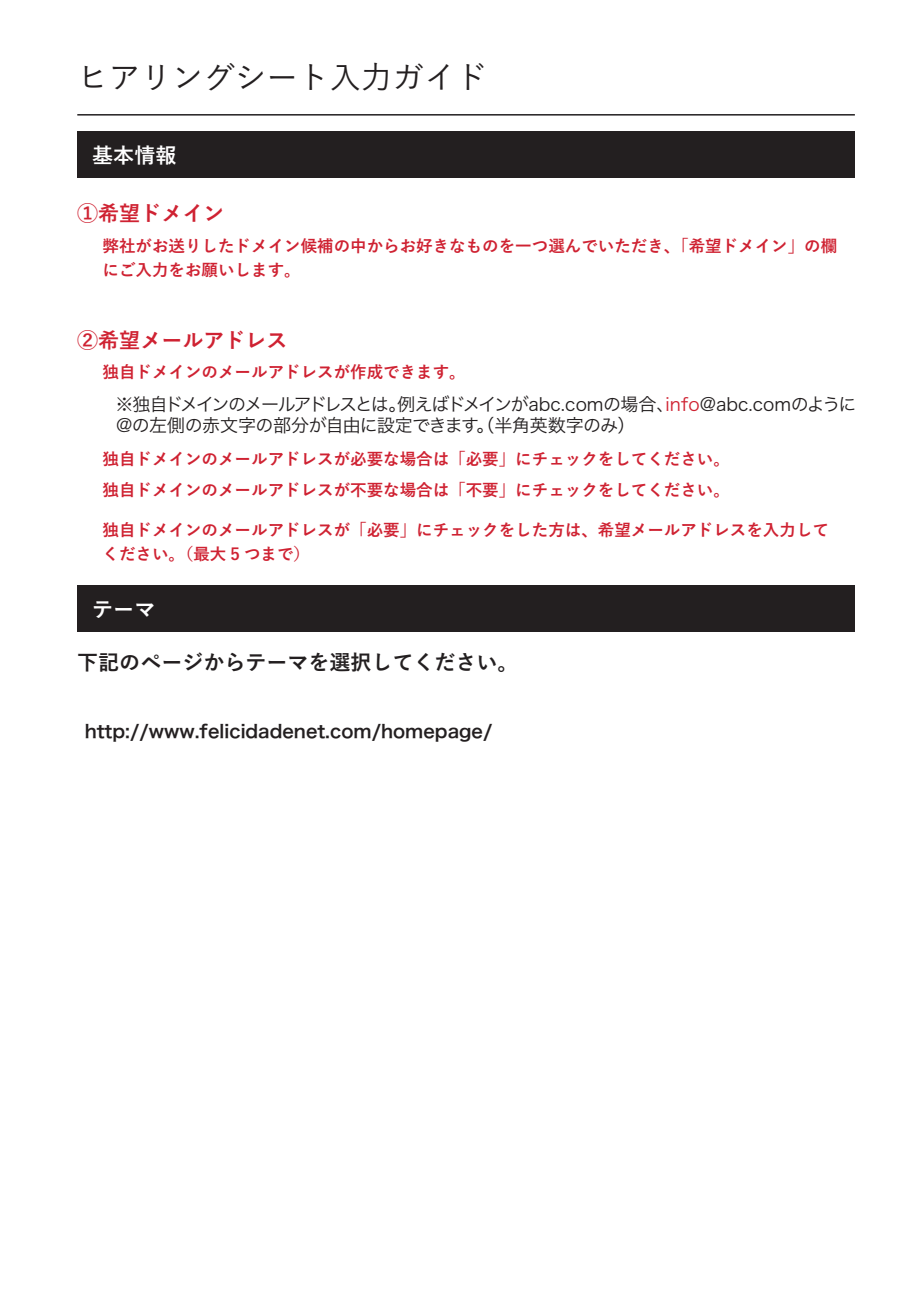
<style>
.page{position:relative;width:919px;height:1289px;background:#fff}
.page>*{position:absolute;margin:0;border:0;box-sizing:border-box;transform-origin:0 0}
.t1{font:500 31.5px "Yu Go";color:#231f20}
.t2{font:700 21px "Yu Go";color:#231f20}
.t3{font:700 21px "Yu Go";color:#cf2232}
.t4{font:700 21px "Yu Go";color:#fff}
.t5{font:18px/21.6px "Hiragino Sans W3";letter-spacing:-.045em;color:#231f20}
.t6{font:18px "Hiragino Sans W6";color:#231f20}
.t7{font:700 16.5px/24px "Yu Go";color:#cf2232}
.t8{font:700 15px/24px "Yu Go";color:#231f20}
.s1{color:#cf2232}
</style>
<div class="page">
<div style="left:77px;top:131px;width:777px;height:47px;background:#231f20"></div>
<div style="left:77px;top:585px;width:777px;height:46px;background:#231f20"></div>
<hr style="left:77px;top:114px;width:777px;height:2px;background:#231f20">
<h1 class="t1" style="left:77px;top:48px;width:411px">ヒアリングシート入力ガイド</h1>
<p class="t4" style="left:92px;top:143px;width:85px">基本情報</p>
<p class="t3" style="left:77px;top:202px;width:148px">①希望ドメイン</p>
<p class="t7" style="left:103px;top:234px;width:736px">弊社がお送りしたドメイン候補の中からお好きなものを一つ選んでいただき、「希望ドメイン」の欄にご入力をお願いします。</p>
<p class="t3" style="left:77px;top:328px;width:211px">②希望メールアドレス</p>
<p class="t7" style="left:103px;top:361px;width:365px">独自ドメインのメールアドレスが作成できます。</p>
<p class="t5" style="left:115px;top:391px;width:742px">※独自ドメインのメールアドレスとは。例えばドメインがabc.comの場合、<span class="s1">info</span>@abc.comのように@の左側の赤文字の部分が自由に設定できます。（半角英数字のみ）</p>
<p class="t8" style="left:103px;top:390px;width:741px">※独自ドメインのメールアドレスとは、例えばドメインが 5packn.com の場合、<span class="s1">info</span>@5packn.com のように@ の左側の赤文字の部分が自由に設定できます。（@ の左側は半角英数字のみ）</p>
<p class="t7" style="left:103px;top:444px;width:629px;line-height:30.8px">独自ドメインのメールアドレスが必要な場合は「必要」にチェックをしてください。独自ドメインのメールアドレスが不要な場合は「不要」にチェックをしてください。</p>
<p class="t7" style="left:103px;top:518px;width:727px">独自ドメインのメールアドレスが「必要」にチェックをした方は、希望メールアドレスを入力してください。（最大 5 つまで）</p>
<p class="t4" style="left:92px;top:597px;width:64px">テーマ</p>
<p class="t2" style="left:77px;top:650px;width:442px">下記のページからテーマを選択してください。</p>
<p class="t6" style="left:85px;top:715px;width:409px">http://www.felicidadenet.com/homepage/</p>
</div>
